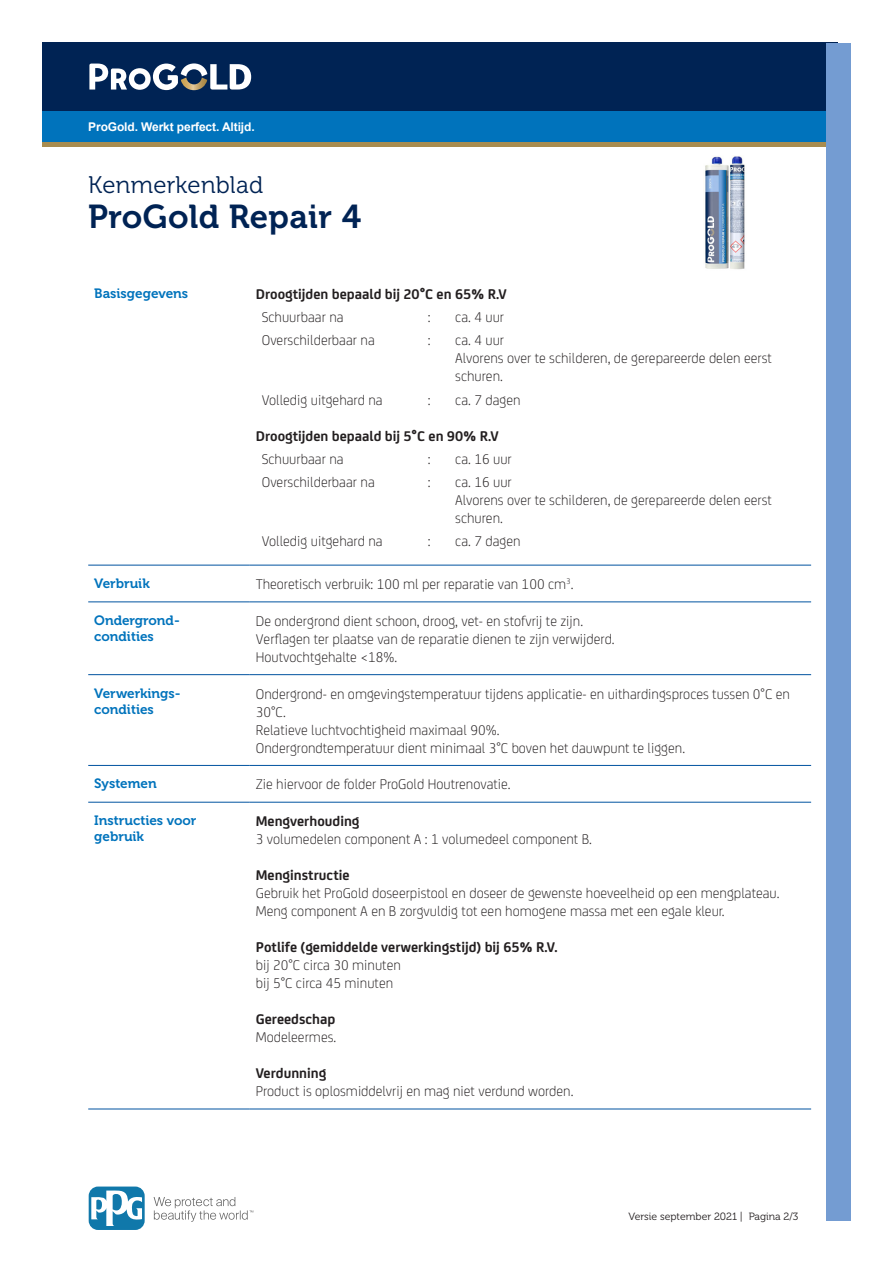
<style>
.page{position:relative;width:893px;height:1263px;background:#fff}
.page>*{position:absolute;margin:0;border:0;box-sizing:border-box;transform-origin:0 0}
.t1{font:33px "Museo 700";letter-spacing:.01em;color:#002354}
.t2{font:24px "Museo 300";letter-spacing:.01em;color:#002354}
.BODY{font:300 15px/18px "FS Joey";color:#231f20}
.BODY-2{font:700 15px/18px "FS Joey";color:#231f20}
.KOP{font:13.5px/16.2px "Museo 700";color:#0073bc}
.t3{font:700 12px "Arial";letter-spacing:-.01em;color:#fff}
.t4{font:10.5px "Museo 300";color:#231f20}
.s1{font-weight:700}
.s2{font-weight:300}
</style>
<div class="page">
<div style="left:43px;top:43px;width:795px;height:69px;background:#002354"></div>
<div style="left:43px;top:112px;width:795px;height:34px;background:#0073bc"></div>
<hr style="left:43px;top:143px;width:795px;height:3px;background:#a88c4f">
<svg style="left:89px;top:63px;width:162px;height:27px"></svg>
<div style="left:825px;top:43px;width:25px;height:1177px;background:#749cd2"></div>
<svg style="left:154px;top:1197px;width:99px;height:25px"></svg>
<div style="left:89px;top:1187px;width:56px;height:43px;background:#1078aa;border-radius:9px"></div>
<svg style="left:91px;top:1189px;width:51px;height:37px"></svg>
<hr style="left:88px;top:565px;width:162px;height:1px;background:#0153a0">
<hr style="left:250px;top:565px;width:561px;height:1px;background:#0153a0">
<hr style="left:88px;top:601px;width:162px;height:1px;background:#0153a0">
<hr style="left:250px;top:601px;width:561px;height:1px;background:#0153a0">
<hr style="left:88px;top:674px;width:162px;height:1px;background:#0153a0">
<hr style="left:250px;top:674px;width:561px;height:1px;background:#0153a0">
<hr style="left:88px;top:765px;width:162px;height:1px;background:#0153a0">
<hr style="left:250px;top:765px;width:561px;height:1px;background:#0153a0">
<hr style="left:88px;top:802px;width:162px;height:1px;background:#0153a0">
<hr style="left:250px;top:802px;width:561px;height:1px;background:#0153a0">
<hr style="left:88px;top:1108px;width:162px;height:1px;background:#0153a0">
<hr style="left:250px;top:1108px;width:561px;height:1px;background:#0153a0">
<img style="left:705px;top:156px;width:40px;height:113px">
<p class="t3" style="left:88px;top:118px;width:168px">ProGold. Werkt perfect. Altijd.</p>
<h2 class="t2" style="left:88px;top:172px;width:177px">Kenmerkenblad</h2>
<h1 class="t1" style="left:88px;top:199px;width:274px">ProGold Repair 4</h1>
<p class="KOP" style="left:94px;top:285px;width:96px">Basisgegevens</p>
<p class="BODY-2" style="left:256px;top:284px;width:253px">Droogtijden bepaald bij 20°C en 65% R.V</p>
<p class="BODY" style="left:262px;top:307px;width:83px">Schuurbaar na</p>
<p class="BODY" style="left:428px;top:307px;width:4px">:</p>
<p class="BODY" style="left:455px;top:307px;width:50px">ca. 4 uur</p>
<p class="BODY" style="left:262px;top:330px;width:114px">Overschilderbaar na</p>
<p class="BODY" style="left:428px;top:330px;width:4px">:</p>
<p class="BODY" style="left:455px;top:330px;width:318px">ca. 4 uur<br>Alvorens over te schilderen, de gerepareerde delen eerst schuren.</p>
<p class="BODY" style="left:262px;top:390px;width:122px">Volledig uitgehard na</p>
<p class="BODY" style="left:428px;top:390px;width:4px">:</p>
<p class="BODY" style="left:455px;top:390px;width:67px">ca. 7 dagen</p>
<p class="BODY-2" style="left:256px;top:426px;width:244px">Droogtijden bepaald bij 5°C en 90% R.V</p>
<p class="BODY" style="left:262px;top:449px;width:83px">Schuurbaar na</p>
<p class="BODY" style="left:428px;top:449px;width:4px">:</p>
<p class="BODY" style="left:455px;top:449px;width:58px">ca. 16 uur</p>
<p class="BODY" style="left:262px;top:472px;width:114px">Overschilderbaar na</p>
<p class="BODY" style="left:428px;top:472px;width:4px">:</p>
<p class="BODY" style="left:455px;top:472px;width:318px">ca. 16 uur<br>Alvorens over te schilderen, de gerepareerde delen eerst schuren.</p>
<p class="BODY" style="left:262px;top:531px;width:122px">Volledig uitgehard na</p>
<p class="BODY" style="left:428px;top:531px;width:4px">:</p>
<p class="BODY" style="left:455px;top:531px;width:67px">ca. 7 dagen</p>
<p class="KOP" style="left:94px;top:575px;width:57px">Verbruik</p>
<p class="BODY" style="left:256px;top:574px;width:319px">Theoretisch verbruik: 100 ml per reparatie van 100 cm<sup>3</sup>.</p>
<p class="KOP" style="left:94px;top:612px;width:87px">Ondergrond&shy;condities</p>
<p class="BODY" style="left:256px;top:611px;width:360px">De ondergrond dient schoon, droog, vet- en stofvrij te zijn.<br>Verflagen ter plaatse van de reparatie dienen te zijn verwijderd.<br>Houtvochtgehalte &lt;18%.</p>
<p class="KOP" style="left:94px;top:685px;width:88px">Verwerkings&shy;condities</p>
<p class="BODY" style="left:256px;top:684px;width:536px">Ondergrond- en omgevingstemperatuur tijdens applicatie- en uithardingsproces tussen 0°C en 30°C.<br>Relatieve luchtvochtigheid maximaal 90%.<br>Ondergrondtemperatuur dient minimaal 3°C boven het dauwpunt te liggen.</p>
<p class="KOP" style="left:94px;top:776px;width:64px">Systemen</p>
<p class="BODY" style="left:256px;top:774px;width:256px">Zie hiervoor de folder ProGold Houtrenovatie.</p>
<p class="KOP" style="left:94px;top:812px;width:104px">Instructies voor gebruik</p>
<p class="BODY" style="left:256px;top:811px;width:338px"><span class="s1">Mengverhouding<br></span>3 volumedelen component A : 1 volumedeel component B.</p>
<p class="BODY" style="left:256px;top:865px;width:525px"><span class="s1">Menginstructie<br></span>Gebruik het ProGold doseerpistool en doseer de gewenste hoeveelheid op een mengplateau.<br>Meng component A en B zorgvuldig tot een homogene massa met een egale kleur.</p>
<p class="BODY-2" style="left:256px;top:937px;width:303px">Potlife (gemiddelde verwerkingstijd) bij 65% R.V. <span class="s2">bij 20°C circa 30 minuten<br>bij 5°C circa 45 minuten</span></p>
<p class="BODY" style="left:256px;top:1009px;width:82px"><span class="s1">Gereedschap<br></span>Modeleermes.</p>
<p class="BODY" style="left:256px;top:1063px;width:319px"><span class="s1">Verdunning<br></span>Product is oplosmiddelvrij en mag niet verdund worden.</p>
<p class="t4" style="left:628px;top:1210px;width:172px">Versie september 2021 | Pagina 2/3</p>
</div>
